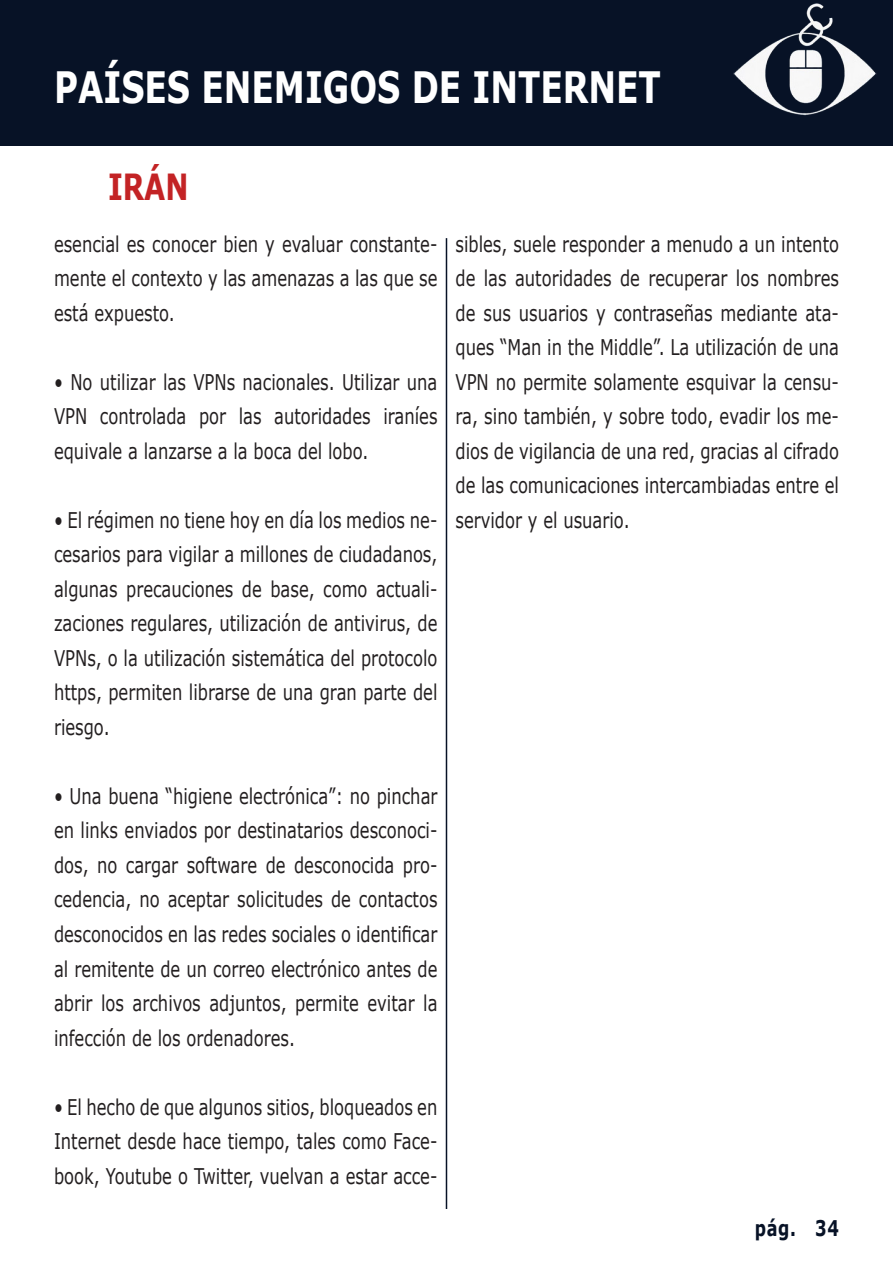
<style>
.page{position:relative;width:893px;height:1263px;background:#fff}
.page>*{position:absolute;margin:0;border:0;box-sizing:border-box;transform-origin:0 0}
.t1{font:700 43.2px "Verdana";color:#fff;scale:.76 1}
.t2{font:700 36px "Verdana";color:#c32325;scale:.76 1}
.Estilo_de_párrafo_1{font:21.6px/34.5px "Verdana";color:#231f20;text-align:justify;scale:.76 1}
.página{font:700 21.6px "Verdana";color:#071226;scale:.75 1}
</style>
<div class="page">
<hr style="left:446px;top:238px;width:1px;height:971px;background:#071226">
<div style="left:0;top:0;width:893px;height:145px;background:#071226"></div>
<img style="left:510px;top:3px;width:383px;height:143px">
<p class="t1" style="left:54px;top:59px;width:800px">PAÍSES ENEMIGOS DE INTERNET</p>
<p class="t2" style="left:108px;top:163px;width:108px">IRÁN</p>
<p class="Estilo_de_párrafo_1" style="left:54px;top:227px;width:506px">esencial es conocer bien y evaluar constante&shy;mente el contexto y las amenazas a las que se está expuesto.</p>
<p class="Estilo_de_párrafo_1" style="left:54px;top:365px;width:506px">• No utilizar las VPNs nacionales. Utilizar una VPN controlada por las autoridades iraníes equivale a lanzarse a la boca del lobo.</p>
<p class="Estilo_de_párrafo_1" style="left:54px;top:503px;width:506px">• El régimen no tiene hoy en día los medios ne&shy;cesarios para vigilar a millones de ciudadanos, algunas precauciones de base, como actuali&shy;zaciones regulares, utilización de antivirus, de VPNs, o la utilización sistemática del protocolo https, permiten librarse de una gran parte del riesgo.</p>
<p class="Estilo_de_párrafo_1" style="left:455px;top:227px;width:506px">sibles, suele responder a menudo a un intento de las autoridades de recuperar los nombres de sus usuarios y contraseñas mediante ata&shy;ques “Man in the Middle”. La utilización de una VPN no permite solamente esquivar la censu&shy;ra, sino también, y sobre todo, evadir los me&shy;dios de vigilancia de una red, gracias al cifrado de las comunicaciones intercambiadas entre el servidor y el usuario.</p>
<p class="Estilo_de_párrafo_1" style="left:54px;top:779px;width:506px">• Una buena “higiene electrónica”: no pinchar en links enviados por destinatarios desconoci&shy;dos, no cargar software de desconocida pro&shy;cedencia, no aceptar solicitudes de contactos desconocidos en las redes sociales o identificar al remitente de un correo electrónico antes de abrir los archivos adjuntos, permite evitar la infección de los ordenadores.</p>
<p class="Estilo_de_párrafo_1" style="left:54px;top:1090px;width:506px">• El hecho de que algunos sitios, bloqueados en Internet desde hace tiempo, tales como Face&shy;book, Youtube o Twitter, vuelvan a estar acce-</p>
<p class="página" style="left:755px;top:1213px;width:114px">pág. 34</p>
</div>
